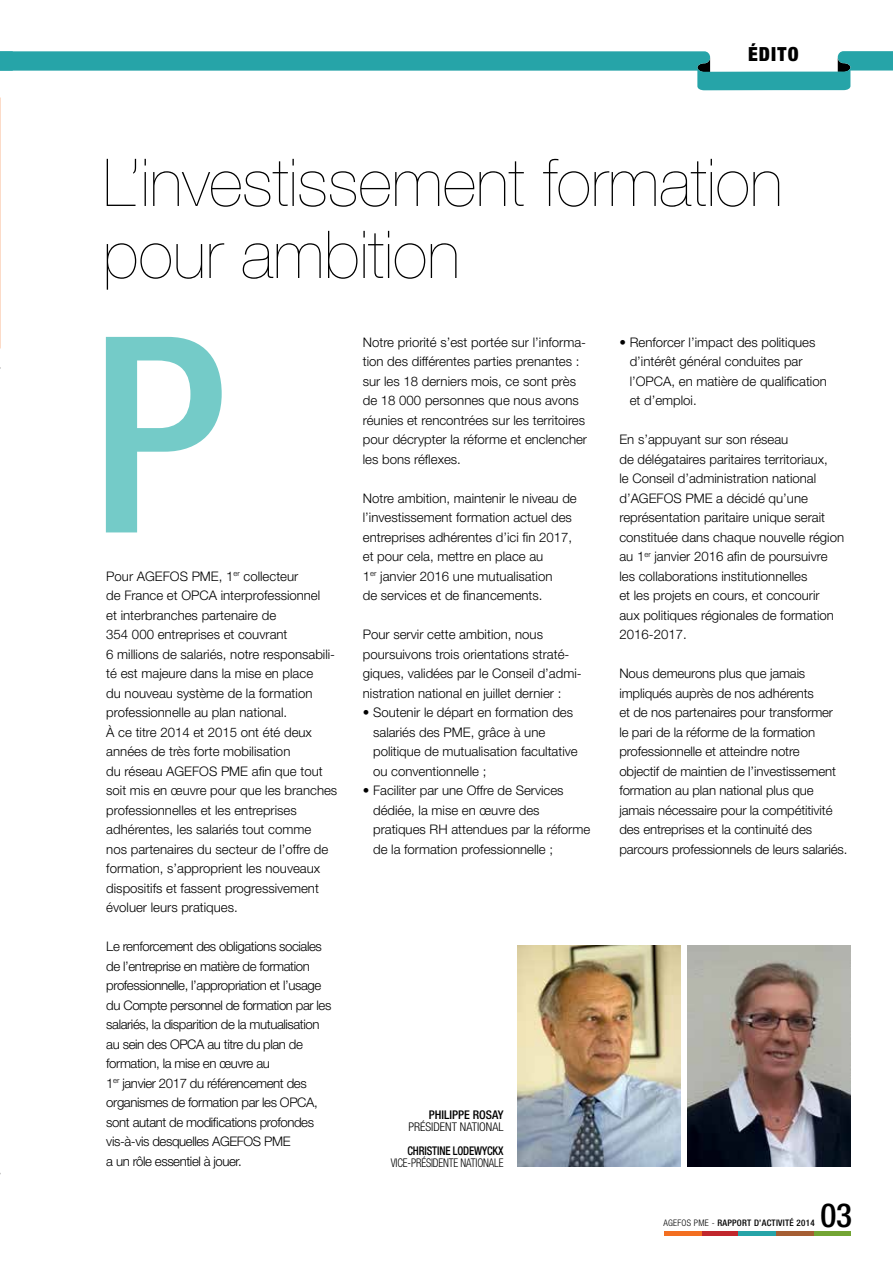
<style>
.page{position:relative;width:893px;height:1263px;background:#fff}
.page>*{position:absolute;margin:0;border:0;box-sizing:border-box;transform-origin:0 0}
.t1{font:500 condensed 273.9px "Helvetica Neue LT Std";color:#74cbc8}
.t2{font:200 66px/72px "Helvetica Neue LT Std";color:#000}
.t3{font:500 condensed 33.3px "Helvetica Neue LT Std";color:#000}
.t4{font:900 condensed 19.5px "Helvetica Neue LT Std";letter-spacing:.06em;color:#000}
.t5{font:300 13.2px/19.5px "Helvetica Neue LT Std";color:#000}
.t6{font:300 13.2px/19.5px "Helvetica Neue LT Std";letter-spacing:-.03em;color:#000}
.t7{font:300 condensed 12px "Helvetica Neue LT Std";letter-spacing:-.01em;color:#000;scale:.9 1}
.t8{font:500 condensed 12px "Helvetica Neue LT Std";letter-spacing:-.01em;color:#000;scale:.9 1}
.t9{font:300 condensed 12px "Helvetica Neue LT Std";letter-spacing:-.01em;color:#000}
.t10{font:500 condensed 12px "Helvetica Neue LT Std";letter-spacing:-.01em;color:#000}
.t11{font:500 condensed 9px "Helvetica Neue LT Std";letter-spacing:.03em;color:#000}
.s1{font-weight:300}
</style>
<div class="page">
<hr style="left:701px;top:1232px;width:38px;height:4px;background:#c1272d">
<hr style="left:664px;top:1232px;width:37px;height:4px;background:#f36f21">
<hr style="left:813px;top:1232px;width:38px;height:4px;background:#73a534">
<hr style="left:739px;top:1232px;width:37px;height:4px;background:#26a4a8">
<hr style="left:776px;top:1232px;width:37px;height:4px;background:#a55e33">
<svg style="left:0;top:51px;width:893px;height:39px"></svg>
<img style="left:688px;top:945px;width:163px;height:222px">
<img style="left:518px;top:945px;width:163px;height:222px">
<h3 class="t4" style="left:748px;top:42px;width:52px">ÉDITO</h3>
<h2 class="t2" style="left:103px;top:146px;width:681px">L’investissement formation pour ambition</h2>
<h1 class="t1" style="left:90px;top:272px;width:138px">P</h1>
<p class="t5" style="left:363px;top:332px;width:226px">Notre priorité s’est portée sur l’informa&shy;tion des différentes parties prenantes : sur les 18 derniers mois, ce sont près de 18 000 personnes que nous avons réunies et rencontrées sur les territoires pour décrypter la réforme et enclencher les bons réflexes.</p>
<p class="t5" style="left:363px;top:488px;width:215px">Notre ambition, maintenir le niveau de l’investissement formation actuel des entreprises adhérentes d’ici fin 2017, et pour cela, mettre en place au<br>1<sup>er</sup> janvier 2016 une mutualisation<br>de services et de financements.</p>
<p class="t5" style="left:363px;top:624px;width:220px">Pour servir cette ambition, nous poursuivons trois orientations straté&shy;giques, validées par le Conseil d’admi&shy;nistration national en juillet dernier :</p>
<p class="t5" style="left:373px;top:702px;width:206px;text-indent:-10px">• Soutenir le départ en formation des salariés des PME, grâce à une politique de mutualisation facultative ou conventionnelle ;</p>
<p class="t5" style="left:373px;top:780px;width:219px;text-indent:-10px">• Faciliter par une Offre de Services dédiée, la mise en œuvre des pratiques RH attendues par la réforme de la formation professionnelle ;</p>
<p class="t5" style="left:106px;top:566px;width:233px">Pour AGEFOS PME, 1<sup>er</sup> collecteur<br>de France et OPCA interprofessionnel<br>et interbranches partenaire de<br>354 000 entreprises et couvrant<br>6 millions de salariés, notre responsabili&shy;té est majeure dans la mise en place<br>du nouveau système de la formation professionnelle au plan national.<br>À ce titre 2014 et 2015 ont été deux années de très forte mobilisation<br>du réseau AGEFOS PME afin que tout soit mis en œuvre pour que les branches professionnelles et les entreprises adhérentes, les salariés tout comme<br>nos partenaires du secteur de l’offre de formation, s’approprient les nouveaux dispositifs et fassent progressivement évoluer leurs pratiques.</p>
<p class="t6" style="left:106px;top:936px;width:227px">Le renforcement des obligations sociales de l’entreprise en matière de formation professionnelle, l’appropriation et l’usage du Compte personnel de formation par les salariés, la disparition de la mutualisation au sein des OPCA au titre du plan de formation, la mise en œuvre au<br>1<sup>er</sup> janvier 2017 du référencement des organismes de formation par les OPCA, sont autant de modifications profondes vis-à-vis desquelles AGEFOS PME<br>a un rôle essentiel à jouer.</p>
<p class="t10" style="left:429px;top:1107px;width:76px">PHILIPPE ROSAY</p>
<p class="t9" style="left:408px;top:1120px;width:94px">PRÉSIDENT NATIONAL</p>
<p class="t8" style="left:407px;top:1143px;width:108px">CHRISTINE LODEWYCKX</p>
<p class="t7" style="left:391px;top:1156px;width:127px">VICE-PRÉSIDENTE NATIONALE</p>
<p class="t5" style="left:630px;top:332px;width:199px;text-indent:-10px">• Renforcer l’impact des politiques d’intérêt général conduites par l’OPCA, en matière de qualification et d’emploi.</p>
<p class="t5" style="left:619px;top:429px;width:226px">En s’appuyant sur son réseau<br>de délégataires paritaires territoriaux,<br>le Conseil d’administration national d’AGEFOS PME a décidé qu’une représentation paritaire unique serait constituée dans chaque nouvelle région au 1<sup>er</sup> janvier 2016 afin de poursuivre les collaborations institutionnelles<br>et les projets en cours, et concourir<br>aux politiques régionales de formation 2016-2017.</p>
<p class="t5" style="left:619px;top:663px;width:230px">Nous demeurons plus que jamais impliqués auprès de nos adhérents<br>et de nos partenaires pour transformer<br>le pari de la réforme de la formation professionnelle et atteindre notre<br>objectif de maintien de l’investissement formation au plan national plus que jamais nécessaire pour la compétitivité des entreprises et la continuité des parcours professionnels de leurs salariés.</p>
<h3 class="t3" style="left:820px;top:1195px;width:33px">03</h3>
<p class="t11" style="left:663px;top:1217px;width:153px"><span class="s1">AGEFOS PME -</span> RAPPORT D’ACTIVITÉ 2014</p>
</div>
